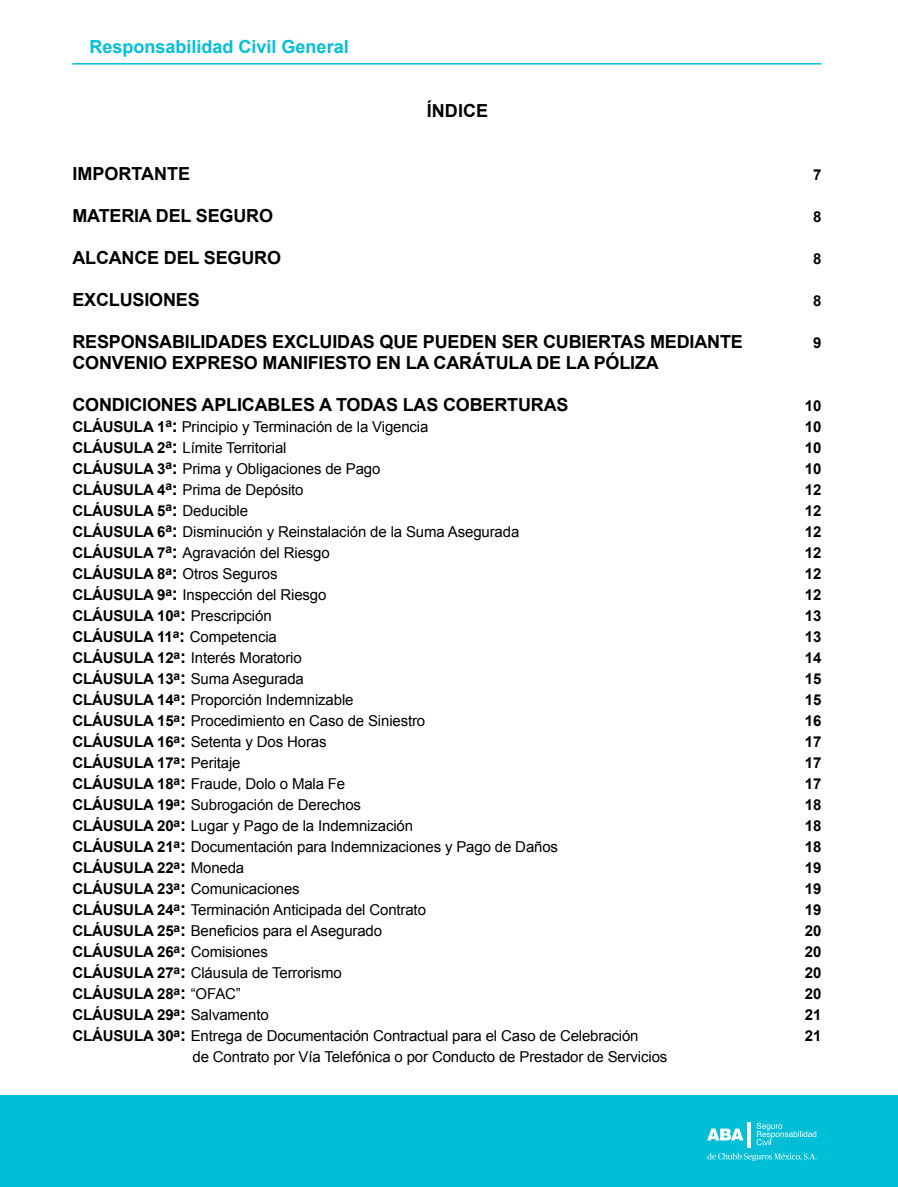
<style>
.page{position:relative;width:898px;height:1187px;background:#fff}
.page>*{position:absolute;margin:0;border:0;box-sizing:border-box;transform-origin:0 0}
.t1{font:700 18px/21px "Arial";letter-spacing:-.01em;color:#000}
.t2{font:700 18px "Arial";color:#00bed6}
.t3{font:15px "Arial";letter-spacing:-.01em;color:#000}
.t4{font:700 15px/21px "Arial";letter-spacing:-.01em;color:#000;text-align:justify}
.s1{font-weight:700}
.s2{font-weight:700;font-size:18px}
.s3{font-size:18px}
.s4{font-weight:400}
</style>
<div class="page">
<hr style="left:72px;top:63px;width:749px;height:2px;background:#00bed6">
<div style="left:0;top:1095px;width:897px;height:91px;background:#00bed6"></div>
<svg style="left:756px;top:1122px;width:60px;height:23px"></svg>
<svg style="left:707px;top:1128px;width:36px;height:12px"></svg>
<svg style="left:747px;top:1122px;width:3px;height:24px"></svg>
<svg style="left:707px;top:1153px;width:109px;height:7px"></svg>
<p class="t2" style="left:89px;top:34px;width:261px">Responsabilidad Civil General</p>
<p class="t1" style="left:427px;top:100px;width:63px">ÍNDICE</p>
<p class="t1" style="left:72px;top:163px;width:119px">IMPORTANTE</p>
<p class="t1" style="left:72px;top:205px;width:202px">MATERIA DEL SEGURO</p>
<p class="t1" style="left:72px;top:247px;width:210px">ALCANCE DEL SEGURO</p>
<p class="t1" style="left:72px;top:289px;width:129px">EXCLUSIONES</p>
<p class="t1" style="left:72px;top:331px;width:671px">RESPONSABILIDADES EXCLUIDAS QUE PUEDEN SER CUBIERTAS MEDIANTE<br>CONVENIO EXPRESO MANIFIESTO EN LA CARÁTULA DE LA PÓLIZA</p>
<p class="t1" style="left:72px;top:394px;width:497px">CONDICIONES APLICABLES A TODAS LAS COBERTURAS</p>
<p class="t3" style="left:72px;top:417px;width:357px"><span class="s1">CLÁUSULA 1</span><sup>a</sup><span class="s2">:</span> Principio y Terminación de la Vigencia</p>
<p class="t3" style="left:72px;top:438px;width:215px"><span class="s1">CLÁUSULA 2</span><sup>a</sup><span class="s2">:</span> Límite Territorial</p>
<p class="t3" style="left:72px;top:459px;width:309px"><span class="s1">CLÁUSULA 3</span><sup>a</sup><span class="s2">:</span> Prima y Obligaciones de Pago</p>
<p class="t3" style="left:72px;top:480px;width:233px"><span class="s1">CLÁUSULA 4</span><sup>a</sup><span class="s2">:</span> Prima de Depósito</p>
<p class="t4" style="left:72px;top:500px;width:177px">CLÁUSULA 5<sup>a</sup><span class="s3">:</span> <span class="s4">Deducible</span></p>
<p class="t3" style="left:72px;top:522px;width:448px"><span class="s1">CLÁUSULA 6</span><sup>a</sup><span class="s2">:</span> Disminución y Reinstalación de la Suma Asegurada</p>
<p class="t3" style="left:72px;top:543px;width:259px"><span class="s1">CLÁUSULA 7</span><sup>a</sup><span class="s2">:</span> Agravación del Riesgo</p>
<p class="t3" style="left:72px;top:564px;width:207px"><span class="s1">CLÁUSULA 8</span><sup>a</sup><span class="s2">:</span> Otros Seguros</p>
<p class="t3" style="left:72px;top:585px;width:255px"><span class="s1">CLÁUSULA 9</span><sup>a</sup><span class="s2">:</span> Inspección del Riesgo</p>
<p class="t3" style="left:72px;top:606px;width:201px"><span class="s1">CLÁUSULA 10</span><sup>a</sup><span class="s2">:</span> Prescripción</p>
<p class="t3" style="left:72px;top:627px;width:206px"><span class="s1">CLÁUSULA 11</span><sup>a</sup><span class="s2">:</span> Competencia</p>
<p class="t3" style="left:72px;top:648px;width:231px"><span class="s1">CLÁUSULA 12</span><sup>a</sup><span class="s2">:</span> Interés Moratorio</p>
<p class="t3" style="left:72px;top:669px;width:233px"><span class="s1">CLÁUSULA 13</span><sup>a</sup><span class="s2">:</span> Suma Asegurada</p>
<p class="t3" style="left:72px;top:690px;width:282px"><span class="s1">CLÁUSULA 14</span><sup>a</sup><span class="s2">:</span> Proporción Indemnizable</p>
<p class="t3" style="left:72px;top:711px;width:354px"><span class="s1">CLÁUSULA 15</span><sup>a</sup><span class="s2">:</span> Procedimiento en Caso de Siniestro</p>
<p class="t3" style="left:72px;top:732px;width:256px"><span class="s1">CLÁUSULA 16</span><sup>a</sup><span class="s2">:</span> Setenta y Dos Horas</p>
<p class="t4" style="left:72px;top:752px;width:170px">CLÁUSULA 17<sup>a</sup><span class="s3">:</span> <span class="s4">Peritaje</span></p>
<p class="t3" style="left:72px;top:774px;width:274px"><span class="s1">CLÁUSULA 18</span><sup>a</sup><span class="s2">:</span> Fraude, Dolo o Mala Fe</p>
<p class="t3" style="left:72px;top:795px;width:290px"><span class="s1">CLÁUSULA 19</span><sup>a</sup><span class="s2">:</span> Subrogación de Derechos</p>
<p class="t3" style="left:72px;top:816px;width:342px"><span class="s1">CLÁUSULA 20</span><sup>a</sup><span class="s2">:</span> Lugar y Pago de la Indemnización</p>
<p class="t3" style="left:72px;top:837px;width:487px"><span class="s1">CLÁUSULA 21</span><sup>a</sup><span class="s2">:</span> Documentación para Indemnizaciones y Pago de Daños</p>
<p class="t4" style="left:72px;top:857px;width:173px">CLÁUSULA 22<sup>a</sup><span class="s3">:</span> <span class="s4">Moneda</span></p>
<p class="t3" style="left:72px;top:879px;width:229px"><span class="s1">CLÁUSULA 23</span><sup>a</sup><span class="s2">:</span> Comunicaciones</p>
<p class="t3" style="left:72px;top:900px;width:355px"><span class="s1">CLÁUSULA 24</span><sup>a</sup><span class="s2">:</span> Terminación Anticipada del Contrato</p>
<p class="t3" style="left:72px;top:921px;width:311px"><span class="s1">CLÁUSULA 25</span><sup>a</sup><span class="s2">:</span> Beneficios para el Asegurado</p>
<p class="t4" style="left:72px;top:941px;width:197px">CLÁUSULA 26<sup>a</sup><span class="s3">:</span> <span class="s4">Comisiones</span></p>
<p class="t3" style="left:72px;top:963px;width:271px"><span class="s1">CLÁUSULA 27</span><sup>a</sup><span class="s2">:</span> Cláusula de Terrorismo</p>
<p class="t4" style="left:72px;top:983px;width:170px">CLÁUSULA 28<sup>a</sup><span class="s3">:</span> <span class="s4">“OFAC”</span></p>
<p class="t4" style="left:72px;top:1004px;width:198px">CLÁUSULA 29<sup>a</sup><span class="s3">:</span> <span class="s4">Salvamento</span></p>
<p class="t3" style="left:72px;top:1026px;width:567px"><span class="s1">CLÁUSULA 30</span><sup>a</sup><span class="s2">:</span> Entrega de Documentación Contractual para el Caso de Celebración</p>
<p class="t3" style="left:192px;top:1047px;width:476px">de Contrato por Vía Telefónica o por Conducto de Prestador de Servicios</p>
<p class="t4" style="left:812px;top:164px;width:10px">7</p>
<p class="t4" style="left:812px;top:206px;width:10px">8</p>
<p class="t4" style="left:812px;top:248px;width:10px">8</p>
<p class="t4" style="left:812px;top:290px;width:10px">8</p>
<p class="t4" style="left:812px;top:332px;width:10px">9</p>
<p class="t4" style="left:804px;top:395px;width:18px">10<br>10<br>10<br>10<br>12<br>12<br>12<br>12<br>12<br>12<br>13<br>13<br>14<br>15<br>15<br>16<br>17<br>17<br>17<br>18<br>18<br>18<br>19<br>19<br>19<br>20<br>20<br>20<br>20<br>21<br>21</p>
</div>
